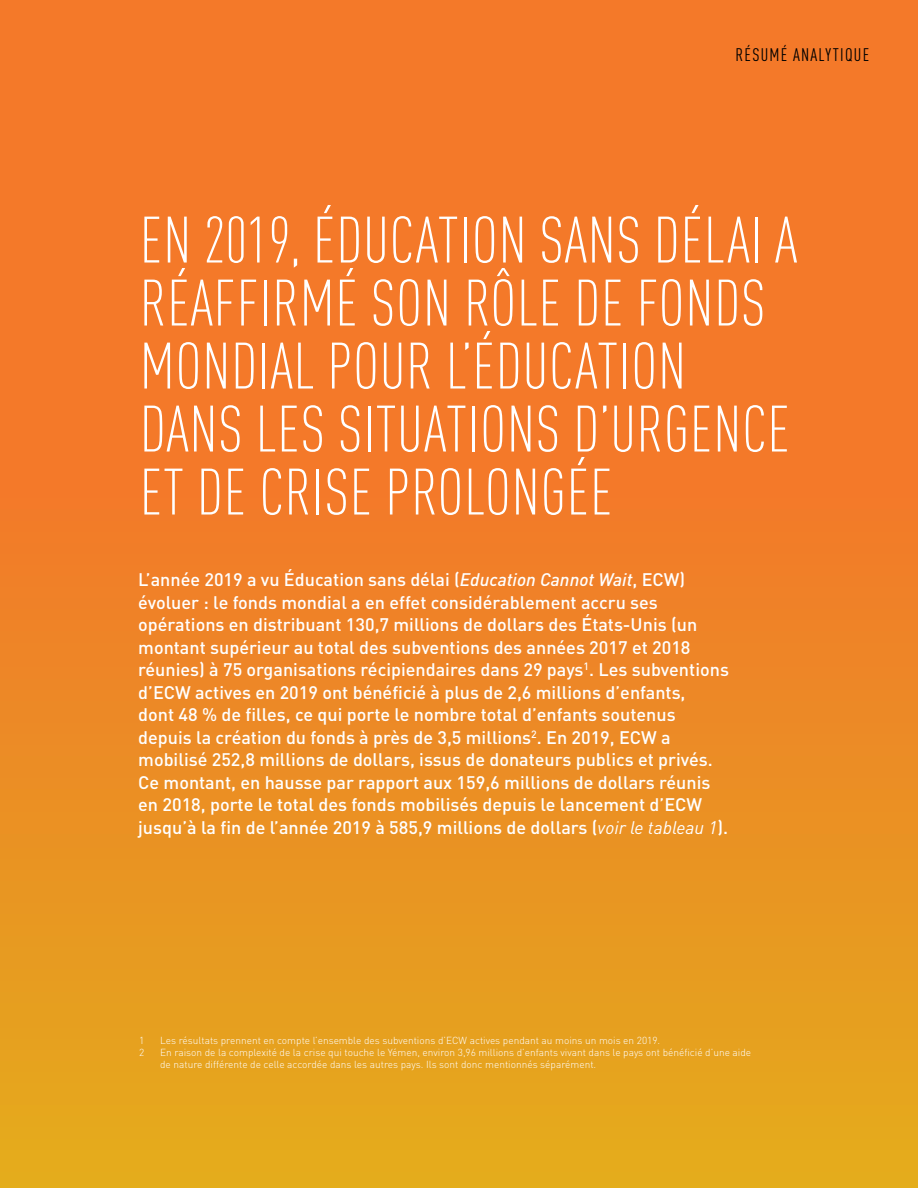
<style>
.page{position:relative;width:918px;height:1188px;background:#fff}
.page>*{position:absolute;margin:0;border:0;box-sizing:border-box;transform-origin:0 0}
.Large_condensed_high{font:300 condensed 64.5px/63px "DIN Pro";letter-spacing:.01em;color:#fff}
.Body_copy_Reg_10_13{font:500 18px/22.5px "DIN Pro";color:#fff}
.Country_header{font:condensed 18px "DIN Pro";letter-spacing:.07em;color:#000}
.Foot_notes{font:300 10.2px/12px "DIN Pro";color:#fff}
.s1{font-style:italic}
.s2{font-weight:400;font-style:italic}
</style>
<div class="page">
<div style="left:0;top:0;width:918px;height:1188px;background:linear-gradient(to bottom,#f86d2c,#e5a31f)"></div>
<p class="Country_header" style="left:736px;top:42px;width:135px">RÉSUMÉ ANALYTIQUE</p>
<p class="Large_condensed_high" style="left:140px;top:204px;width:659px">EN 2019, ÉDUCATION SANS DÉLAI A<br>RÉAFFIRMÉ SON RÔLE DE FONDS<br>MONDIAL POUR L’ÉDUCATION<br>DANS LES SITUATIONS D’URGENCE<br>ET DE CRISE PROLONGÉE</p>
<p class="Body_copy_Reg_10_13" style="left:138px;top:567px;width:592px">L’année 2019 a vu Éducation sans délai (<span class="s1">Education Cannot Wait</span>, ECW) évoluer : le fonds mondial a en effet considérablement accru ses opérations en distribuant 130,7 millions de dollars des États-Unis (un montant supérieur au total des subventions des années 2017 et 2018 réunies) à 75 organisations récipiendaires dans 29 pays<sup>1</sup>. Les subventions d’ECW actives en 2019 ont bénéficié à plus de 2,6 millions d’enfants,<br>dont 48 % de filles, ce qui porte le nombre total d’enfants soutenus depuis la création du fonds à près de 3,5 millions<sup>2</sup>. En 2019, ECW a mobilisé 252,8 millions de dollars, issus de donateurs publics et privés.<br>Ce montant, en hausse par rapport aux 159,6 millions de dollars réunis en 2018, porte le total des fonds mobilisés depuis le lancement d’ECW jusqu’à la fin de l’année 2019 à 585,9 millions de dollars (<span class="s2">voir le tableau 1</span>).</p>
<p class="Foot_notes" style="left:139px;top:1033px;width:7px">1</p>
<p class="Foot_notes" style="left:160px;top:1033px;width:502px">Les résultats prennent en compte l’ensemble des subventions d’ECW actives pendant au moins un mois en 2019.</p>
<p class="Foot_notes" style="left:139px;top:1045px;width:7px">2</p>
<p class="Foot_notes" style="left:160px;top:1045px;width:593px">En raison de la complexité de la crise qui touche le Yémen, environ 3,96 millions d’enfants vivant dans le pays ont bénéficié d’une aide de nature différente de celle accordée dans les autres pays. Ils sont donc mentionnés séparément.</p>
</div>
